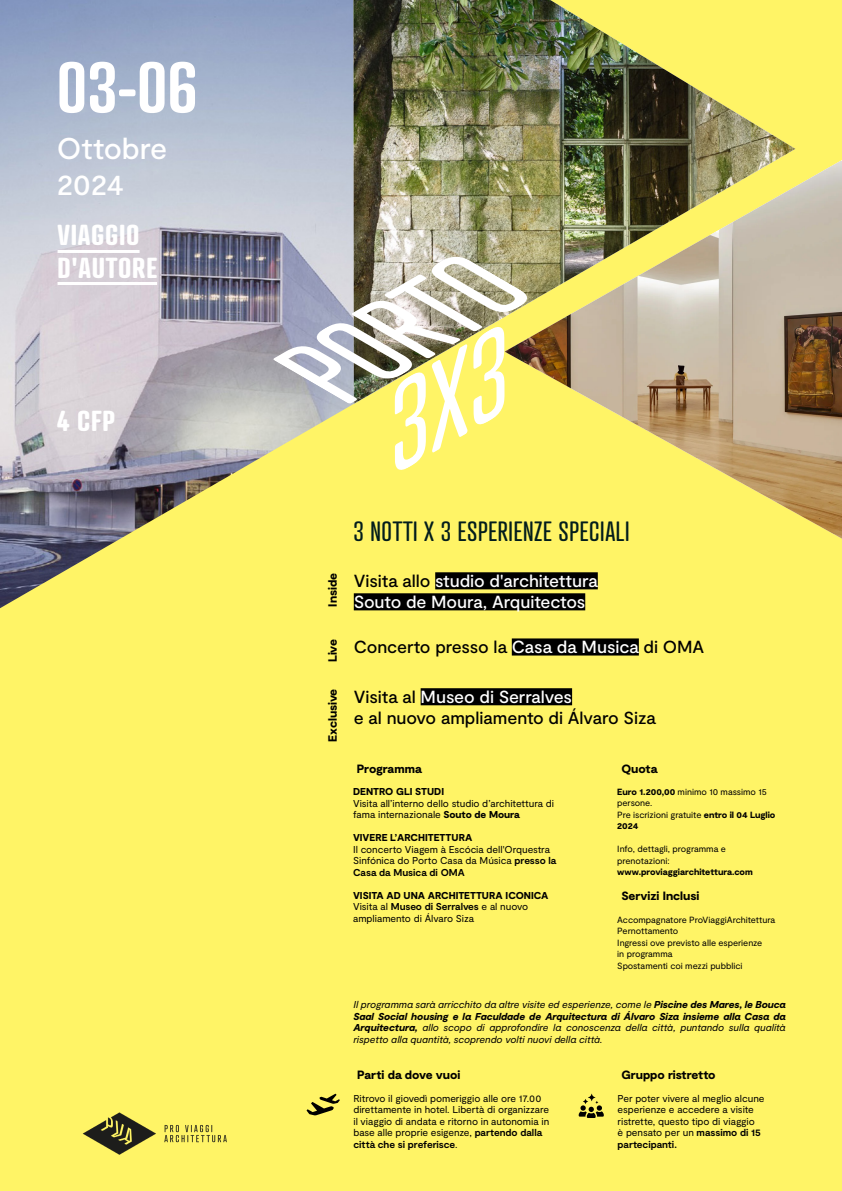
<style>
.page{position:relative;width:842px;height:1191px;background:#fff466}
.page>*{position:absolute;margin:0;border:0;box-sizing:border-box;transform-origin:0 0}
.t1{font:600 70px "Atrament";color:#fff}
.t2{font:500 30px/36px "Moderat";letter-spacing:-.01em;color:#fff}
.t3{font:700 28px/32px "Atrament";letter-spacing:.025em;color:#fff}
.t4{font:27px "Atrament";letter-spacing:.025em;color:#031d1c}
.t5{font:500 17.5px/21px "Moderat";letter-spacing:-.005em;color:#000}
.t6{font:500 17.5px/21px "Moderat";letter-spacing:-.005em;color:#fff}
.t7{font:900 12px "Moderat";letter-spacing:-.005em;color:#000}
.t8{font:10px/11.5px "Moderat";letter-spacing:-.005em;color:#000}
.t9{font:italic 10px/11.5px "Moderat";letter-spacing:-.005em;color:#000;text-align:justify}
.t10{font:900 10px "Moderat";letter-spacing:-.005em;color:#000}
.t11{font:9px/11.5px "Moderat";letter-spacing:-.005em;color:#000}
.t12{font:900 9px "Moderat";letter-spacing:-.005em;color:#000}
.s1{color:#000}
.s2{color:#fff}
.s3{font-weight:900}
.s4{font-weight:700}
</style>
<div class="page">
<img style="left:0;top:0;width:534px;height:608px">
<img style="left:353px;top:0;width:442px;height:254px">
<img style="left:505px;top:161px;width:337px;height:377px">
<div style="left:435px;top:572px;width:163px;height:17px;background:#000"></div>
<div style="left:354px;top:593px;width:231px;height:17px;background:#000"></div>
<div style="left:512px;top:638px;width:127px;height:17px;background:#000"></div>
<div style="left:421px;top:688px;width:151px;height:17px;background:#000"></div>
<svg style="left:579px;top:1093px;width:25px;height:25px"></svg>
<hr style="left:58px;top:250px;width:82px;height:3px;background:#fff">
<hr style="left:58px;top:282px;width:99px;height:3px;background:#fff">
<svg style="left:306px;top:1093px;width:34px;height:22px"></svg>
<img style="left:82px;top:1112px;width:145px;height:43px">
<svg style="left:273px;top:254px;width:258px;height:219px"></svg>
<h1 class="t1" style="left:57px;top:43px;width:143px">03-06</h1>
<h2 class="t2" style="left:57px;top:131px;width:112px">Ottobre<br>2024</h2>
<h3 class="t3" style="left:58px;top:219px;width:101px">VIAGGIO<br>D'AUTORE</h3>
<h3 class="t3" style="left:57px;top:405px;width:60px">4 CFP</h3>
<p class="t7" style="left:326px;top:607px;width:35px;rotate:-90deg">Inside</p>
<p class="t7" style="left:326px;top:662px;width:25px;rotate:-90deg">Live</p>
<p class="t7" style="left:326px;top:742px;width:55px;rotate:-90deg">Exclusive</p>
<h3 class="t4" style="left:353px;top:514px;width:278px">3 NOTTI X 3 ESPERIENZE SPECIALI</h3>
<h3 class="t6" style="left:354px;top:571px;width:245px"><span class="s1">Visita allo</span> studio d'architettura<br>Souto de Moura, Arquitectos</h3>
<h3 class="t5" style="left:354px;top:637px;width:352px">Concerto presso la <span class="s2">Casa da Musica</span> di OMA</h3>
<h3 class="t5" style="left:354px;top:687px;width:303px">Visita al <span class="s2">Museo di Serralves<br></span>e al nuovo ampliamento di Álvaro Siza</h3>
<p class="t7" style="left:357px;top:761px;width:66px">Programma</p>
<p class="t10" style="left:353px;top:786px;width:92px">DENTRO GLI STUDI</p>
<p class="t8" style="left:353px;top:798px;width:203px">Visita all’interno dello studio d’architettura di fama internazionale <span class="s3">Souto de Moura</span></p>
<p class="t10" style="left:353px;top:832px;width:121px">VIVERE L’ARCHITETTURA</p>
<p class="t8" style="left:353px;top:844px;width:205px">Il concerto Viagem à Escócia dell'Orquestra<br>Sinfónica do Porto Casa da Música <span class="s4">presso la<br>Casa da Musica di OMA</span></p>
<p class="t8" style="left:353px;top:890px;width:197px"><span class="s3">VISITA AD UNA ARCHITETTURA ICONICA<br></span>Visita al <span class="s4">Museo di Serralves</span> e al nuovo ampliamento di Álvaro Siza</p>
<p class="t7" style="left:621px;top:761px;width:37px">Quota</p>
<p class="t11" style="left:617px;top:786px;width:160px"><span class="s3">Euro 1.200,00</span> minimo 10 massimo 15 persone.<br>Pre iscrizioni gratuite <span class="s3">entro il 04 Luglio<br>2024</span></p>
<p class="t11" style="left:617px;top:843px;width:110px">Info, dettagli, programma e prenotazioni:</p>
<p class="t12" style="left:617px;top:866px;width:137px">www.proviaggiarchitettura.com</p>
<p class="t7" style="left:621px;top:888px;width:79px">Servizi Inclusi</p>
<p class="t11" style="left:617px;top:914px;width:160px">Accompagnatore ProViaggiArchitettura<br>Pernottamento<br>Ingressi ove previsto alle esperienze<br>in programma<br>Spostamenti coi mezzi pubblici</p>
<p class="t9" style="left:353px;top:999px;width:434px">Il programma sarà arricchito da altre visite ed esperienze, come le <span class="s3">Piscine des Mares, le Bouca Saal Social housing e la Faculdade de Arquitectura di Álvaro Siza insieme alla Casa da Arquitectura,</span> allo scopo di approfondire la conoscenza della città, puntando sulla qualità rispetto alla quantità, scoprendo volti nuovi della città.</p>
<p class="t7" style="left:357px;top:1068px;width:105px">Parti da dove vuoi</p>
<p class="t7" style="left:621px;top:1068px;width:96px">Gruppo ristretto</p>
<p class="t8" style="left:353px;top:1092px;width:197px">Ritrovo il giovedì pomeriggio alle ore 17.00 direttamente in hotel. Libertà di organizzare il viaggio di andata e ritorno in autonomia in base alle proprie esigenze, <span class="s4">partendo dalla città che si preferisce</span>.</p>
<p class="t8" style="left:618px;top:1092px;width:148px">Per poter vivere al meglio alcune esperienze e accedere a visite ristrette, questo tipo di viaggio<br>è pensato per un <span class="s4">massimo di 15 partecipanti.</span></p>
</div>
